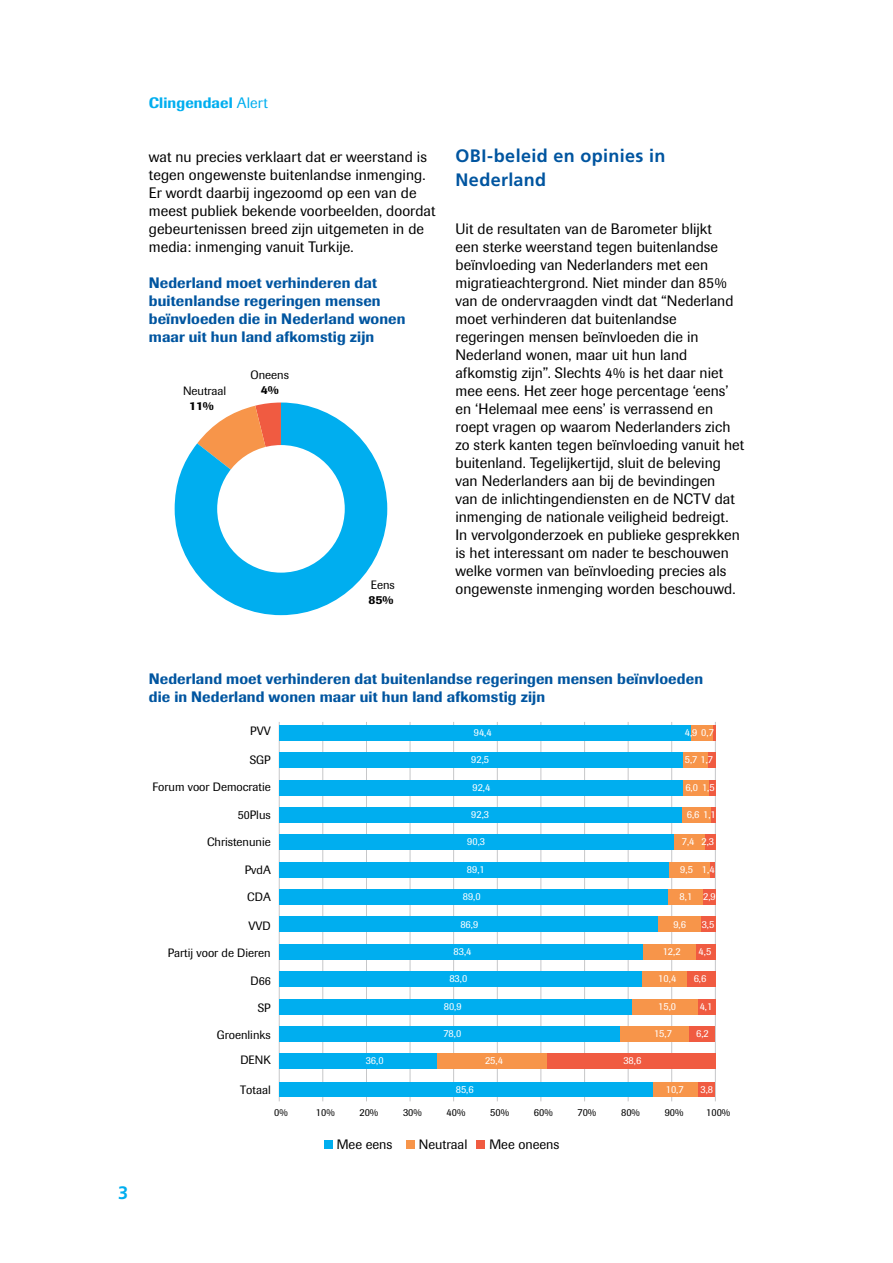
<style>
.page{position:relative;width:893px;height:1263px;background:#fff}
.page>*{position:absolute;margin:0;border:0;box-sizing:border-box;transform-origin:0 0}
.t1{font:700 18px/24px "Frutiger LT Std";letter-spacing:.02em;color:#0055a0}
.t2{font:700 18px "Frutiger LT Std";color:#00aeef}
.P_H{font:15px/18px "Imago";letter-spacing:.005em;color:#000}
.Caption_F{font:500 15px/18px "Imago";letter-spacing:.01em;color:#0055a0}
.P_first{font:15px/18px "Imago";letter-spacing:.005em;color:#000}
.t3{font:500 15px "Imago";letter-spacing:.01em;color:#00aeef}
.t4{font:13.5px "Imago";color:#000}
.t5{font:12px/14.4px "Imago";color:#000;text-align:center}
.t6{font:10.5px "Imago";color:#fff}
.t7{font:10.5px "Imago";color:#000}
.s1{font-weight:400}
.s2{font-weight:500}
</style>
<div class="page">
<svg style="left:175px;top:402px;width:212px;height:213px;fill:#00aeef"></svg>
<div style="left:217px;top:445px;width:128px;height:128px;background:#fff;border-radius:50%"></div>
<hr style="left:323px;top:722px;width:1px;height:379px;background:#c6c7c9">
<hr style="left:366px;top:722px;width:1px;height:379px;background:#c6c7c9">
<hr style="left:410px;top:722px;width:1px;height:379px;background:#c6c7c9">
<hr style="left:453px;top:722px;width:1px;height:379px;background:#c6c7c9">
<hr style="left:497px;top:722px;width:1px;height:379px;background:#c6c7c9">
<hr style="left:541px;top:722px;width:1px;height:379px;background:#c6c7c9">
<hr style="left:584px;top:722px;width:1px;height:379px;background:#c6c7c9">
<hr style="left:628px;top:722px;width:1px;height:379px;background:#c6c7c9">
<hr style="left:671px;top:722px;width:1px;height:379px;background:#c6c7c9">
<hr style="left:715px;top:722px;width:1px;height:379px;background:#c6c7c9">
<hr style="left:279px;top:722px;width:1px;height:379px;background:#c6c7c9">
<div style="left:324px;top:1140px;width:8px;height:9px;background:#00aeef"></div>
<div style="left:406px;top:1140px;width:8px;height:9px;background:#f7954a"></div>
<div style="left:477px;top:1140px;width:8px;height:9px;background:#f05b41"></div>
<div style="left:547px;top:1053px;width:168px;height:16px;background:#f05b41"></div>
<div style="left:436px;top:1053px;width:111px;height:16px;background:#f7954a"></div>
<div style="left:279px;top:1053px;width:157px;height:16px;background:#00aeef"></div>
<div style="left:688px;top:1026px;width:27px;height:16px;background:#f05b41"></div>
<div style="left:620px;top:1026px;width:68px;height:16px;background:#f7954a"></div>
<div style="left:279px;top:1026px;width:341px;height:16px;background:#00aeef"></div>
<div style="left:698px;top:999px;width:17px;height:15px;background:#f05b41"></div>
<div style="left:632px;top:999px;width:66px;height:15px;background:#f7954a"></div>
<div style="left:279px;top:999px;width:353px;height:15px;background:#00aeef"></div>
<div style="left:687px;top:971px;width:28px;height:16px;background:#f05b41"></div>
<div style="left:641px;top:971px;width:46px;height:16px;background:#f7954a"></div>
<div style="left:279px;top:971px;width:362px;height:16px;background:#00aeef"></div>
<div style="left:696px;top:944px;width:19px;height:15px;background:#f05b41"></div>
<div style="left:643px;top:944px;width:53px;height:15px;background:#f7954a"></div>
<div style="left:279px;top:944px;width:364px;height:15px;background:#00aeef"></div>
<div style="left:700px;top:917px;width:15px;height:15px;background:#f05b41"></div>
<div style="left:658px;top:917px;width:42px;height:15px;background:#f7954a"></div>
<div style="left:279px;top:917px;width:379px;height:15px;background:#00aeef"></div>
<div style="left:703px;top:889px;width:12px;height:16px;background:#f05b41"></div>
<div style="left:667px;top:889px;width:36px;height:16px;background:#f7954a"></div>
<div style="left:279px;top:889px;width:388px;height:16px;background:#00aeef"></div>
<div style="left:709px;top:862px;width:6px;height:16px;background:#f05b41"></div>
<div style="left:668px;top:862px;width:41px;height:16px;background:#f7954a"></div>
<div style="left:279px;top:862px;width:389px;height:16px;background:#00aeef"></div>
<div style="left:705px;top:835px;width:10px;height:15px;background:#f05b41"></div>
<div style="left:673px;top:835px;width:32px;height:15px;background:#f7954a"></div>
<div style="left:279px;top:835px;width:394px;height:15px;background:#00aeef"></div>
<div style="left:710px;top:807px;width:5px;height:16px;background:#f05b41"></div>
<div style="left:682px;top:807px;width:28px;height:16px;background:#f7954a"></div>
<div style="left:279px;top:807px;width:403px;height:16px;background:#00aeef"></div>
<div style="left:709px;top:780px;width:6px;height:16px;background:#f05b41"></div>
<div style="left:683px;top:780px;width:26px;height:16px;background:#f7954a"></div>
<div style="left:279px;top:780px;width:404px;height:16px;background:#00aeef"></div>
<div style="left:708px;top:752px;width:7px;height:16px;background:#f05b41"></div>
<div style="left:683px;top:752px;width:25px;height:16px;background:#f7954a"></div>
<div style="left:279px;top:752px;width:404px;height:16px;background:#00aeef"></div>
<hr style="left:712px;top:725px;width:3px;height:16px;background:#f05b41">
<div style="left:691px;top:725px;width:21px;height:16px;background:#f7954a"></div>
<div style="left:279px;top:725px;width:412px;height:16px;background:#00aeef"></div>
<div style="left:652px;top:1082px;width:47px;height:15px;background:#f7954a"></div>
<div style="left:699px;top:1082px;width:16px;height:15px;background:#f05b41"></div>
<div style="left:279px;top:1082px;width:373px;height:15px;background:#00aeef"></div>
<p class="t3" style="left:149px;top:94px;width:121px">Clingendael <span class="s1">Alert</span></p>
<p class="P_first" style="left:149px;top:148px;width:288px">wat nu precies verklaart dat er weerstand is tegen ongewenste buitenlandse inmenging.<br>Er wordt daarbij ingezoomd op een van de meest publiek bekende voorbeelden, doordat gebeurtenissen breed zijn uitgemeten in de media: inmenging vanuit Turkije.</p>
<p class="Caption_F" style="left:149px;top:274px;width:258px">Nederland moet verhinderen dat buitenlandse regeringen mensen beïnvloeden die in Nederland wonen maar uit hun land afkomstig zijn</p>
<p class="t5" style="left:251px;top:368px;width:40px">Oneens<br><span class="s2">4%</span></p>
<p class="t5" style="left:183px;top:384px;width:45px">Neutraal<br><span class="s2">11%</span></p>
<p class="t5" style="left:369px;top:578px;width:28px;text-align:left">Eens<br><span class="s2">85%</span></p>
<h2 class="t1" style="left:455px;top:144px;width:211px">OBI-beleid en opinies in<br>Nederland</h2>
<p class="P_H" style="left:455px;top:220px;width:290px">Uit de resultaten van de Barometer blijkt<br>een sterke weerstand tegen buitenlandse beïnvloeding van Nederlanders met een migratieachtergrond. Niet minder dan 85% van de ondervraagden vindt dat “Nederland moet verhinderen dat buitenlandse regeringen mensen beïnvloeden die in Nederland wonen, maar uit hun land afkomstig zijn”. Slechts 4% is het daar niet mee eens. Het zeer hoge percentage ‘eens’ en ‘Helemaal mee eens’ is verrassend en roept vragen op waarom Nederlanders zich zo sterk kanten tegen beïnvloeding vanuit het buitenland. Tegelijkertijd, sluit de beleving van Nederlanders aan bij de bevindingen<br>van de inlichtingendiensten en de NCTV dat inmenging de nationale veiligheid bedreigt.<br>In vervolgonderzoek en publieke gesprekken is het interessant om nader te beschouwen welke vormen van beïnvloeding precies als ongewenste inmenging worden beschouwd.</p>
<p class="t2" style="left:118px;top:1182px;width:12px">3</p>
<p class="Caption_F" style="left:149px;top:670px;width:556px">Nederland moet verhinderen dat buitenlandse regeringen mensen beïnvloeden die in Nederland wonen maar uit hun land afkomstig zijn</p>
<p class="t5" style="left:250px;top:724px;width:22px">PVV</p>
<p class="t6" style="left:474px;top:726px;width:19px">94,4</p>
<p class="t6" style="left:685px;top:726px;width:31px">4,9 0,7</p>
<p class="t5" style="left:250px;top:753px;width:23px">SGP</p>
<p class="t6" style="left:471px;top:754px;width:19px">92,5</p>
<p class="t6" style="left:685px;top:754px;width:30px">5,7 1,7</p>
<p class="t5" style="left:153px;top:780px;width:120px">Forum voor Democratie</p>
<p class="t6" style="left:472px;top:781px;width:19px">92,4</p>
<p class="t6" style="left:685px;top:781px;width:31px">6,0 1,5</p>
<p class="t5" style="left:238px;top:807px;width:34px">50Plus</p>
<p class="t6" style="left:471px;top:808px;width:19px">92,3</p>
<p class="t6" style="left:687px;top:808px;width:31px">6,6 1,1</p>
<p class="t5" style="left:207px;top:835px;width:65px">Christenunie</p>
<p class="t6" style="left:467px;top:836px;width:19px">90,3</p>
<p class="t6" style="left:682px;top:836px;width:34px">7,4 2,3</p>
<p class="t5" style="left:245px;top:862px;width:28px">PvdA</p>
<p class="t6" style="left:467px;top:863px;width:19px">89,1</p>
<p class="t6" style="left:680px;top:863px;width:36px">9,5 1,4</p>
<p class="t5" style="left:247px;top:890px;width:25px">CDA</p>
<p class="t6" style="left:463px;top:890px;width:19px">89,0</p>
<p class="t6" style="left:680px;top:890px;width:38px">8,1 2,9</p>
<p class="t5" style="left:249px;top:918px;width:24px">VVD</p>
<p class="t6" style="left:460px;top:918px;width:19px">86,9</p>
<p class="t6" style="left:673px;top:918px;width:14px">9,6</p>
<p class="t6" style="left:702px;top:918px;width:14px">3,5</p>
<p class="t5" style="left:168px;top:946px;width:105px">Partij voor de Dieren</p>
<p class="t6" style="left:454px;top:945px;width:19px">83,4</p>
<p class="t6" style="left:663px;top:945px;width:19px">12,2</p>
<p class="t6" style="left:699px;top:945px;width:14px">4,5</p>
<p class="t5" style="left:251px;top:973px;width:22px">D66</p>
<p class="t6" style="left:449px;top:972px;width:19px">83,0</p>
<p class="t6" style="left:658px;top:972px;width:19px">10,4</p>
<p class="t6" style="left:694px;top:972px;width:14px">6,6</p>
<p class="t5" style="left:258px;top:1001px;width:15px">SP</p>
<p class="t6" style="left:444px;top:1000px;width:19px">80,9</p>
<p class="t6" style="left:658px;top:1000px;width:19px">15,0</p>
<p class="t6" style="left:700px;top:1000px;width:14px">4,1</p>
<p class="t5" style="left:217px;top:1028px;width:55px">Groenlinks</p>
<p class="t6" style="left:443px;top:1027px;width:19px">78,0</p>
<p class="t6" style="left:654px;top:1027px;width:19px">15,7</p>
<p class="t6" style="left:696px;top:1027px;width:14px">6,2</p>
<p class="t5" style="left:240px;top:1052px;width:32px">DENK</p>
<p class="t6" style="left:366px;top:1054px;width:19px">36,0</p>
<p class="t6" style="left:485px;top:1054px;width:19px">25,4</p>
<p class="t6" style="left:623px;top:1054px;width:19px">38,6</p>
<p class="t5" style="left:240px;top:1082px;width:32px">Totaal</p>
<p class="t6" style="left:456px;top:1083px;width:19px">85,6</p>
<p class="t6" style="left:666px;top:1083px;width:19px">10,7</p>
<p class="t6" style="left:700px;top:1083px;width:14px">3,8</p>
<p class="t7" style="left:274px;top:1107px;width:15px">0%</p>
<p class="t7" style="left:316px;top:1107px;width:20px">10%</p>
<p class="t7" style="left:359px;top:1107px;width:20px">20%</p>
<p class="t7" style="left:403px;top:1107px;width:20px">30%</p>
<p class="t7" style="left:447px;top:1107px;width:20px">40%</p>
<p class="t7" style="left:490px;top:1107px;width:20px">50%</p>
<p class="t7" style="left:534px;top:1107px;width:20px">60%</p>
<p class="t7" style="left:577px;top:1107px;width:20px">70%</p>
<p class="t7" style="left:621px;top:1107px;width:20px">80%</p>
<p class="t7" style="left:665px;top:1107px;width:20px">90%</p>
<p class="t7" style="left:706px;top:1107px;width:26px">100%</p>
<p class="t4" style="left:337px;top:1136px;width:57px">Mee eens</p>
<p class="t4" style="left:419px;top:1136px;width:50px">Neutraal</p>
<p class="t4" style="left:489px;top:1136px;width:72px">Mee oneens</p>
</div>
